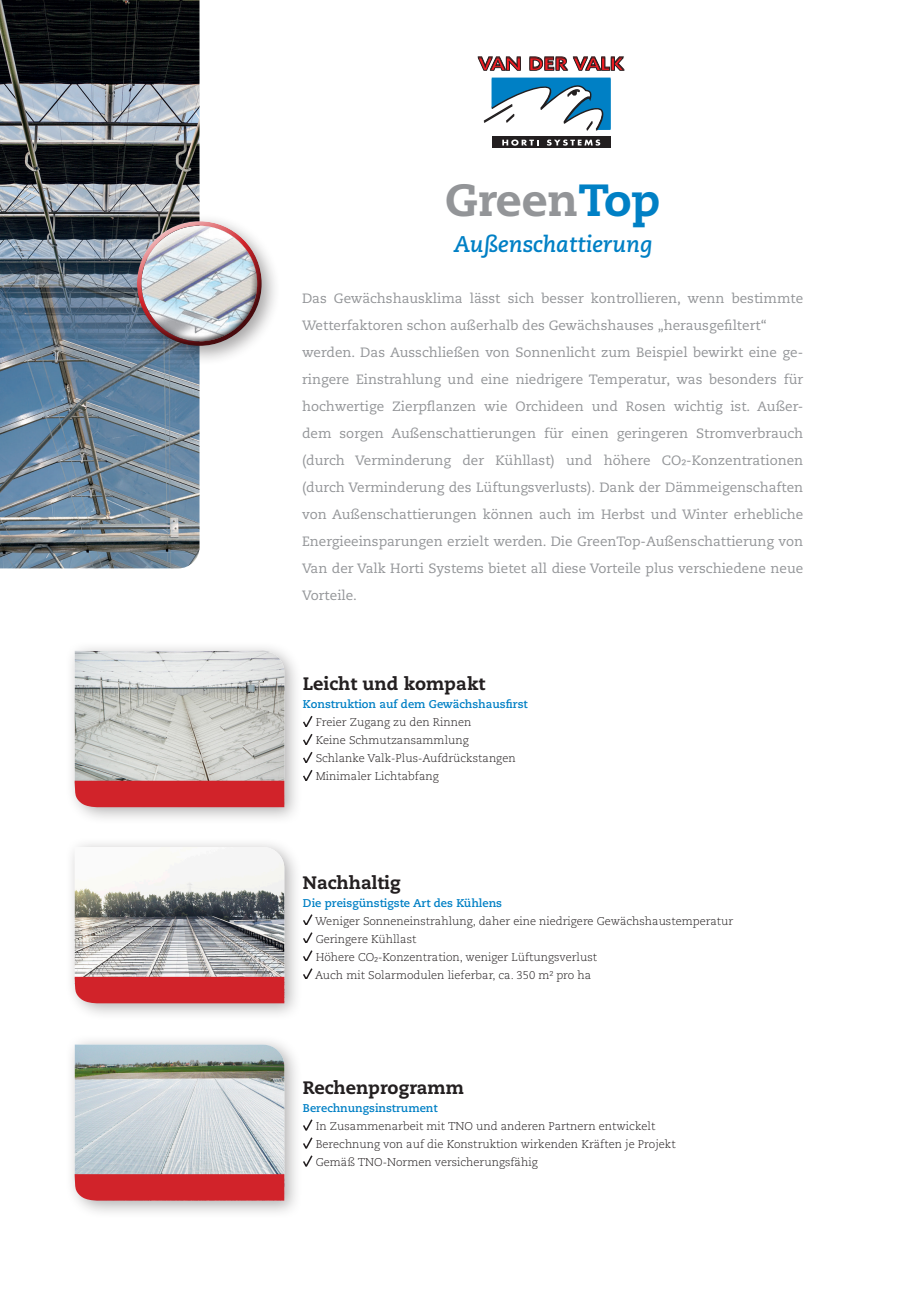
<style>
.page{position:relative;width:919px;height:1289px;background:#fff}
.page>*{position:absolute;margin:0;border:0;box-sizing:border-box;transform-origin:0 0}
.t1{font:800 45px "Caecilia LT Std";color:#939598}
.t2{font:italic 700 22.5px "Caecilia LT Std";color:#0080c5}
.t3{font:800 18px "Caecilia LT Std";color:#231f20}
.t4{font:13.5px/27px "Caecilia LT Std";color:#939598}
.t5{font:300 11.25px "Caecilia LT Std";color:#231f20}
.t6{font:700 11.25px "Caecilia LT Std";color:#0080c5}
.s1{color:#0080c5}
</style>
<div class="page">
<div style="left:491px;top:136px;width:119px;height:11px;background:#231f20"></div>
<svg style="left:303px;top:1119px;width:9px;height:10px"></svg>
<svg style="left:303px;top:1137px;width:9px;height:10px"></svg>
<svg style="left:303px;top:1155px;width:9px;height:10px"></svg>
<div style="left:65px;top:1034px;width:238px;height:184px;background:#231f20;opacity:.35"></div>
<svg style="left:75px;top:1044px;width:209px;height:156px;background:#c2adb0"></svg>
<div style="left:65px;top:836px;width:238px;height:184px;background:#231f20;opacity:.35"></div>
<svg style="left:75px;top:847px;width:209px;height:156px"></svg>
<svg style="left:303px;top:914px;width:9px;height:10px"></svg>
<svg style="left:303px;top:932px;width:9px;height:10px"></svg>
<svg style="left:303px;top:950px;width:9px;height:10px"></svg>
<svg style="left:303px;top:968px;width:9px;height:10px"></svg>
<div style="left:65px;top:640px;width:238px;height:185px;background:#231f20;opacity:.35"></div>
<svg style="left:75px;top:651px;width:209px;height:156px;background:#ccb0af"></svg>
<svg style="left:303px;top:716px;width:9px;height:10px"></svg>
<svg style="left:303px;top:734px;width:9px;height:10px"></svg>
<svg style="left:303px;top:752px;width:9px;height:10px"></svg>
<svg style="left:303px;top:770px;width:9px;height:10px"></svg>
<svg style="left:477px;top:56px;width:43px;height:15px"></svg>
<svg style="left:529px;top:56px;width:95px;height:15px"></svg>
<div style="left:491px;top:138px;width:119px;height:10px;background:#231f20"></div>
<svg style="left:483px;top:78px;width:127px;height:53px"></svg>
<svg style="left:502px;top:139px;width:36px;height:7px"></svg>
<svg style="left:546px;top:139px;width:54px;height:7px"></svg>
<img style="left:0;top:0;width:199px;height:568px">
<div style="left:129px;top:213px;width:152px;height:153px;background:#231f20;opacity:.4"></div>
<div style="left:136px;top:219px;width:124px;height:100px;background:#fff;opacity:.75"></div>
<div style="left:136px;top:240px;width:128px;height:106px;background:#231f20;opacity:.75"></div>
<p class="t1" style="left:445px;top:173px;width:217px">Green<span class="s1">Top</span></p>
<p class="t2" style="left:453px;top:231px;width:200px">Außenschattierung</p>
<p class="t4" style="left:302px;top:285px;width:502px">Das Gewächshausklima lässt sich besser kontrollieren, wenn bestimmte<br>Wetterfaktoren schon außerhalb des Gewächshauses „herausgefiltert“</p>
<p class="t4" style="left:302px;top:339px;width:502px;text-align:justify">werden. Das Ausschließen von Sonnenlicht zum Beispiel bewirkt eine ge&shy;ringere Einstrahlung und eine niedrigere Temperatur, was besonders für hochwertige Zierpflanzen wie Orchideen und Rosen wichtig ist. Außer&shy;dem sorgen Außenschattierungen für einen geringeren Stromverbrauch (durch Verminderung der Kühllast) und höhere CO2-Konzentrationen (durch Verminderung des Lüftungsverlusts). Dank der Dämmeigenschaften von Außenschattierungen können auch im Herbst und Winter erhebliche</p>
<p class="t4" style="left:302px;top:528px;width:502px">Energieeinsparungen erzielt werden. Die GreenTop-Außenschattierung von<br>Van der Valk Horti Systems bietet all diese Vorteile plus verschiedene neue</p>
<p class="t4" style="left:302px;top:582px;width:56px">Vorteile.</p>
<p class="t3" style="left:303px;top:673px;width:183px">Leicht und kompakt</p>
<p class="t6" style="left:303px;top:698px;width:226px">Konstruktion auf dem Gewächshausfirst</p>
<p class="t5" style="left:315px;top:716px;width:157px">Freier Zugang zu den Rinnen</p>
<p class="t5" style="left:315px;top:734px;width:155px">Keine Schmutzansammlung</p>
<p class="t5" style="left:315px;top:752px;width:201px">Schlanke Valk-Plus-Aufdrückstangen</p>
<p class="t5" style="left:315px;top:770px;width:125px">Minimaler Lichtabfang</p>
<p class="t3" style="left:303px;top:871px;width:99px">Nachhaltig</p>
<p class="t6" style="left:303px;top:896px;width:201px">Die preisgünstigste Art des Kühlens</p>
<p class="t5" style="left:315px;top:914px;width:419px">Weniger Sonneneinstrahlung, daher eine niedrigere Gewächshaustemperatur</p>
<p class="t5" style="left:315px;top:932px;width:102px">Geringere Kühllast</p>
<p class="t5" style="left:315px;top:950px;width:283px">Höhere CO2-Konzentration, weniger Lüftungsverlust</p>
<p class="t5" style="left:315px;top:968px;width:277px">Auch mit Solarmodulen lieferbar, ca. 350 m² pro ha</p>
<p class="t3" style="left:303px;top:1076px;width:163px">Rechenprogramm</p>
<p class="t6" style="left:303px;top:1101px;width:136px">Berechnungsinstrument</p>
<p class="t5" style="left:315px;top:1119px;width:341px">In Zusammenarbeit mit TNO und anderen Partnern entwickelt</p>
<p class="t5" style="left:315px;top:1137px;width:361px">Berechnung von auf die Konstruktion wirkenden Kräften je Projekt</p>
<p class="t5" style="left:315px;top:1155px;width:223px">Gemäß TNO-Normen versicherungsfähig</p>
</div>
